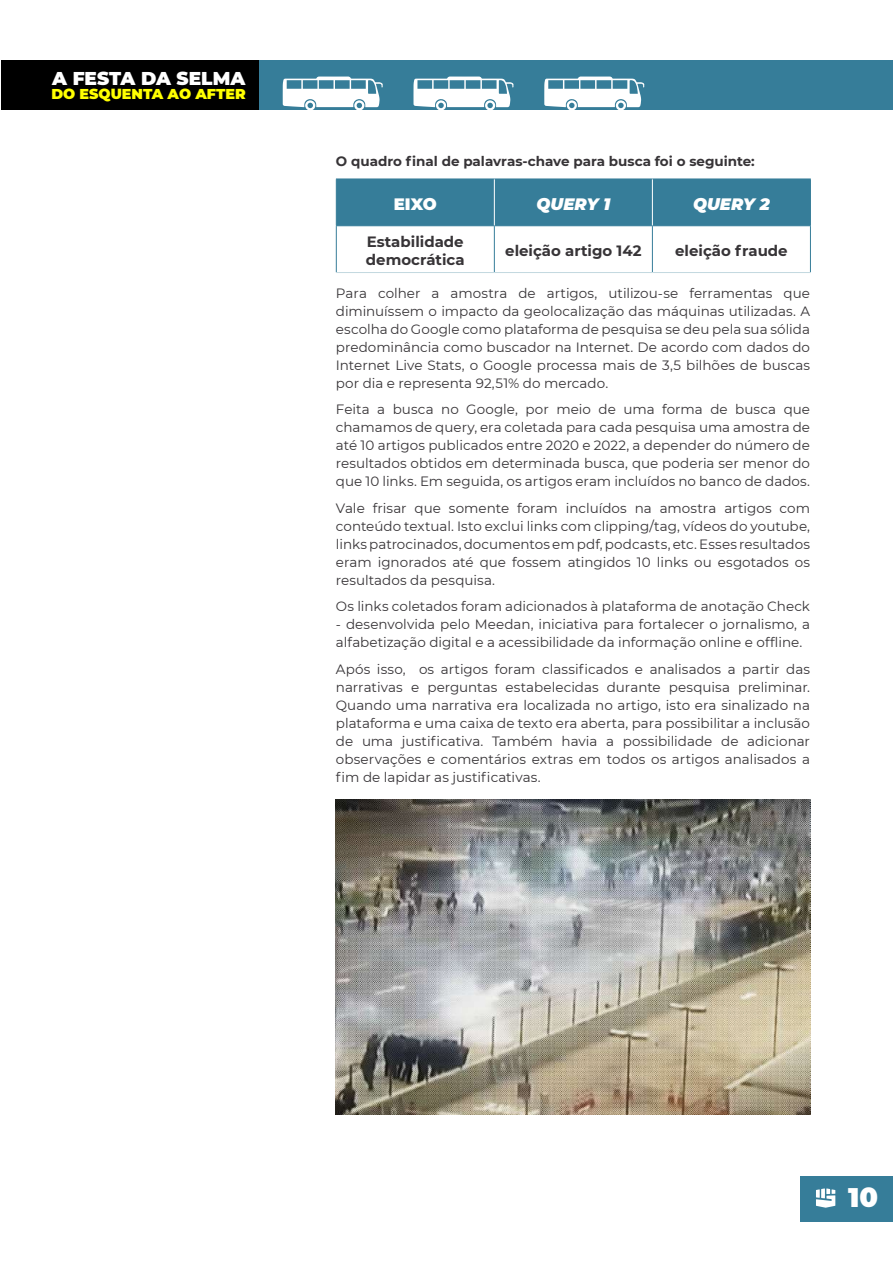
<style>
.page{position:relative;width:893px;height:1263px;background:#fff}
.page>*{position:absolute;margin:0;border:0;box-sizing:border-box;transform-origin:0 0}
.t1{font:900 26.85px "Montserrat";color:#fff}
.t2{font:900 18.45px "Montserrat";color:#fff}
.t3{font:italic 900 16.5px "Montserrat";color:#fff}
.t4{font:900 16.5px "Montserrat";color:#fff}
.t5{font:700 15px/18px "Montserrat";color:#373437}
.t6{font:900 14.25px "Montserrat";color:#ff0}
.t7{font:13.5px/18px "Montserrat";letter-spacing:.005em;color:#373437;text-align:justify}
.t8{font:700 13.5px "Montserrat";color:#373437}
</style>
<div class="page">
<div style="left:800px;top:1177px;width:93px;height:45px;background:#367d99"></div>
<svg style="left:816px;top:1188px;width:19px;height:20px"></svg>
<div style="left:337px;top:180px;width:473px;height:45px;background:#367d99"></div>
<hr style="left:336px;top:226px;width:1px;height:46px;background:#367d99">
<hr style="left:494px;top:226px;width:1px;height:46px;background:#367d99">
<hr style="left:652px;top:226px;width:1px;height:46px;background:#367d99">
<hr style="left:810px;top:226px;width:1px;height:46px;background:#367d99">
<hr style="left:336px;top:272px;width:158px;height:1px;background:#c3d8e0">
<hr style="left:494px;top:272px;width:158px;height:1px;background:#c3d8e0">
<hr style="left:652px;top:272px;width:159px;height:1px;background:#c3d8e0">
<hr style="left:336px;top:179px;width:158px;height:1px;background:#367d99">
<hr style="left:336px;top:179px;width:1px;height:46px;background:#367d99">
<hr style="left:494px;top:179px;width:158px;height:1px;background:#367d99">
<hr style="left:652px;top:179px;width:159px;height:1px;background:#367d99">
<hr style="left:810px;top:179px;width:1px;height:46px;background:#367d99">
<hr style="left:336px;top:225px;width:158px;height:1px;background:#367d99">
<hr style="left:494px;top:225px;width:158px;height:1px;background:#367d99">
<hr style="left:652px;top:225px;width:159px;height:1px;background:#367d99">
<hr style="left:494px;top:179px;width:1px;height:46px;background:#fff">
<hr style="left:652px;top:179px;width:1px;height:46px;background:#fff">
<div style="left:238px;top:60px;width:655px;height:50px;background:#367d99"></div>
<div style="left:1px;top:60px;width:257px;height:50px;background:#000"></div>
<svg style="left:283px;top:77px;width:100px;height:33px"></svg>
<svg style="left:413px;top:77px;width:101px;height:33px"></svg>
<svg style="left:544px;top:77px;width:100px;height:33px"></svg>
<img style="left:336px;top:799px;width:474px;height:315px">
<h2 class="t2" style="left:52px;top:65px;width:195px">A FESTA DA SELMA</h2>
<p class="t6" style="left:51px;top:83px;width:196px">DO ESQUENTA AO AFTER</p>
<p class="t8" style="left:336px;top:152px;width:420px">O quadro final de palavras-chave para busca foi o seguinte:</p>
<p class="t4" style="left:394px;top:192px;width:45px">EIXO</p>
<p class="t3" style="left:536px;top:192px;width:75px">QUERY 1</p>
<p class="t3" style="left:693px;top:192px;width:78px">QUERY 2</p>
<p class="t5" style="left:366px;top:232px;width:100px">Estabilidade democrática</p>
<p class="t5" style="left:505px;top:241px;width:138px">eleição artigo 142</p>
<p class="t5" style="left:675px;top:241px;width:114px">eleição fraude</p>
<p class="t7" style="left:336px;top:284px;width:476px">Para colher a amostra de artigos, utilizou-se ferramentas que diminuíssem o impacto da geolocalização das máquinas utilizadas. A escolha do Google como plataforma de pesquisa se deu pela sua sólida predominância como buscador na Internet. De acordo com dados do Internet Live Stats, o Google processa mais de 3,5 bilhões de buscas por dia e representa 92,51% do mercado.</p>
<p class="t7" style="left:336px;top:400px;width:476px">Feita a busca no Google, por meio de uma forma de busca que chamamos de query, era coletada para cada pesquisa uma amostra de até 10 artigos publicados entre 2020 e 2022, a depender do número de resultados obtidos em determinada busca, que poderia ser menor do que 10 links. Em seguida, os artigos eram incluídos no banco de dados.</p>
<p class="t7" style="left:336px;top:499px;width:476px">Vale frisar que somente foram incluídos na amostra artigos com conteúdo textual. Isto exclui links com clipping/tag, vídeos do youtube, links patrocinados, documentos em pdf, podcasts, etc. Esses resultados eram ignorados até que fossem atingidos 10 links ou esgotados os resultados da pesquisa.</p>
<p class="t7" style="left:336px;top:597px;width:476px">Os links coletados foram adicionados à plataforma de anotação Check</p>
<p class="t7" style="left:336px;top:615px;width:476px">- desenvolvida pelo Meedan, iniciativa para fortalecer o jornalismo, a alfabetização digital e a acessibilidade da informação online e offline.</p>
<p class="t7" style="left:336px;top:660px;width:476px">Após isso, os artigos foram classificados e analisados a partir das narrativas e perguntas estabelecidas durante pesquisa preliminar.<br>Quando uma narrativa era localizada no artigo, isto era sinalizado na plataforma e uma caixa de texto era aberta, para possibilitar a inclusão de uma justificativa. Também havia a possibilidade de adicionar observações e comentários extras em todos os artigos analisados a fim de lapidar as justificativas.</p>
<h1 class="t1" style="left:848px;top:1178px;width:31px">10</h1>
</div>
